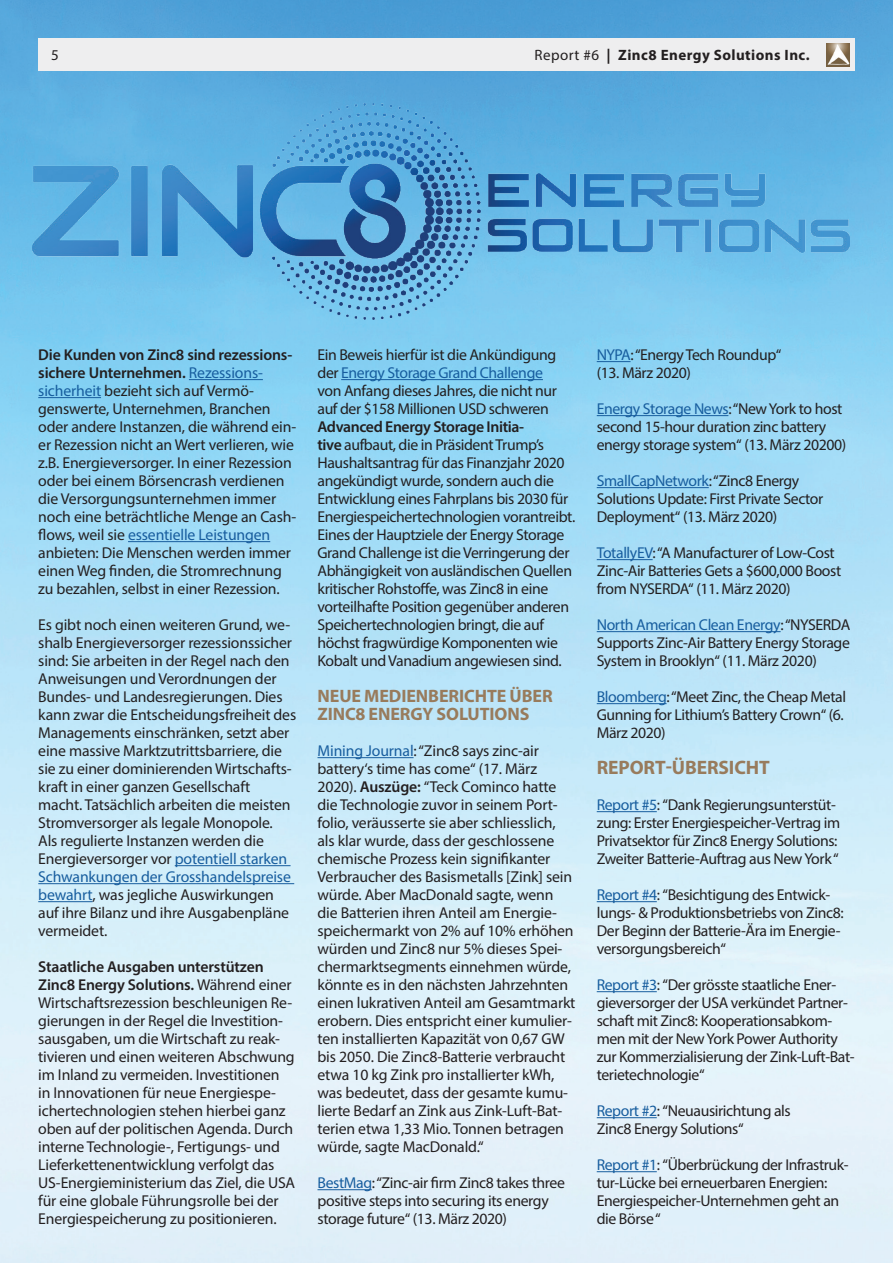
<style>
.page{position:relative;width:893px;height:1263px;background:#fff}
.page>*{position:absolute;margin:0;border:0;box-sizing:border-box;transform-origin:0 0}
.t1{font:700 19.5px "Myriad Pro";letter-spacing:-.005em;color:#987b5c}
.t2{font:700 18px/18px "Myriad Pro";letter-spacing:-.005em;color:#987b5c}
.t3{font:15.75px/18px "Myriad Pro";letter-spacing:-.015em;color:#231f20}
.t4{font:700 15px "Myriad Pro";letter-spacing:.03em;color:#231f20}
.t5{font:15px "Myriad Pro";color:#231f20}
.s1{font-weight:400}
.s2{font-weight:600}
.s3{color:#175d9e}
</style>
<div class="page">
<img style="left:0;top:0;width:893px;height:1263px">
<img style="left:33px;top:104px;width:816px;height:216px">
<hr style="left:189px;top:379px;width:74px;height:1px;background:#175d9e">
<hr style="left:38px;top:397px;width:63px;height:1px;background:#175d9e">
<hr style="left:128px;top:541px;width:142px;height:1px;background:#175d9e">
<hr style="left:175px;top:865px;width:116px;height:1px;background:#175d9e">
<hr style="left:38px;top:883px;width:256px;height:1px;background:#175d9e">
<hr style="left:38px;top:901px;width:55px;height:1px;background:#175d9e">
<hr style="left:341px;top:379px;width:202px;height:1px;background:#175d9e">
<hr style="left:317px;top:757px;width:97px;height:1px;background:#175d9e">
<hr style="left:317px;top:1189px;width:55px;height:1px;background:#175d9e">
<hr style="left:597px;top:361px;width:33px;height:1px;background:#175d9e">
<hr style="left:597px;top:415px;width:131px;height:1px;background:#175d9e">
<hr style="left:597px;top:487px;width:112px;height:1px;background:#175d9e">
<hr style="left:597px;top:559px;width:56px;height:1px;background:#175d9e">
<hr style="left:597px;top:631px;width:184px;height:1px;background:#175d9e">
<hr style="left:597px;top:703px;width:70px;height:1px;background:#175d9e">
<hr style="left:597px;top:811px;width:60px;height:1px;background:#175d9e">
<hr style="left:597px;top:901px;width:60px;height:1px;background:#175d9e">
<hr style="left:597px;top:991px;width:60px;height:1px;background:#175d9e">
<hr style="left:597px;top:1117px;width:60px;height:1px;background:#175d9e">
<hr style="left:597px;top:1171px;width:60px;height:1px;background:#175d9e">
<div style="left:38px;top:38px;width:817px;height:33px;background:#eeeeef"></div>
<img style="left:827px;top:43px;width:22px;height:23px">
<p class="t5" style="left:51px;top:46px;width:9px">5</p>
<p class="t4" style="left:535px;top:47px;width:276px"><span class="s1">Report #6</span> | Zinc8 Energy Solutions Inc.</p>
<p class="t3" style="left:38px;top:345px;width:259px"><span class="s2">Die Kunden von Zinc8 sind rezessions&shy;sichere Unternehmen.</span> <span class="s3">Rezessions&shy;sicherheit</span> bezieht sich auf Vermö&shy;genswerte, Unternehmen, Branchen oder andere Instanzen, die während ein&shy;er Rezession nicht an Wert verlieren, wie z.B. Energieversorger. In einer Rezession oder bei einem Börsencrash verdienen die Versorgungsunternehmen immer noch eine beträchtliche Menge an Cash&shy;flows, weil sie <span class="s3">essentielle Leistungen </span>anbieten: Die Menschen werden immer einen Weg finden, die Stromrechnung zu bezahlen, selbst in einer Rezession.</p>
<p class="t3" style="left:38px;top:616px;width:259px">Es gibt noch einen weiteren Grund, we&shy;shalb Energieversorger rezessionssicher sind: Sie arbeiten in der Regel nach den Anweisungen und Verordnungen der Bundes- und Landesregierungen. Dies kann zwar die Entscheidungsfreiheit des Managements einschränken, setzt aber eine massive Marktzutrittsbarriere, die sie zu einer dominierenden Wirtschafts&shy;kraft in einer ganzen Gesellschaft macht. Tatsächlich arbeiten die meisten Stromversorger als legale Monopole.<br>Als regulierte Instanzen werden die Energieversorger vor <span class="s3">potentiell starken Schwankungen der Grosshandelspreise bewahrt</span>, was jegliche Auswirkungen auf ihre Bilanz und ihre Ausgabenpläne vermeidet.</p>
<p class="t3" style="left:38px;top:958px;width:259px"><span class="s2">Staatliche Ausgaben unterstützen Zinc8 Energy Solutions.</span> Während einer Wirtschaftsrezession beschleunigen Re&shy;gierungen in der Regel die Investition&shy;sausgaben, um die Wirtschaft zu reak&shy;tivieren und einen weiteren Abschwung im Inland zu vermeiden. Investitionen in Innovationen für neue Energiespe&shy;ichertechnologien stehen hierbei ganz oben auf der politischen Agenda. Durch interne Technologie-, Fertigungs- und Lieferkettenentwicklung verfolgt das US-Energieministerium das Ziel, die USA für eine globale Führungsrolle bei der Energiespeicherung zu positionieren.</p>
<p class="t3" style="left:317px;top:345px;width:241px">Ein Beweis hierfür ist die Ankündigung der <span class="s3">Energy Storage Grand Challenge </span>von Anfang dieses Jahres, die nicht nur auf der $158 Millionen USD schweren</p>
<p class="t3" style="left:317px;top:417px;width:259px"><span class="s2">Advanced Energy Storage Initia-<br>tive</span> aufbaut, die in Präsident Trump’s Haushaltsantrag für das Finanzjahr 2020 angekündigt wurde, sondern auch die Entwicklung eines Fahrplans bis 2030 für Energiespeichertechnologien vorantreibt.<br>Eines der Hauptziele der Energy Storage Grand Challenge ist die Verringerung der Abhängigkeit von ausländischen Quellen kritischer Rohstoffe, was Zinc8 in eine vorteilhafte Position gegenüber anderen Speichertechnologien bringt, die auf höchst fragwürdige Komponenten wie Kobalt und Vanadium angewiesen sind.</p>
<p class="t2" style="left:317px;top:687px;width:237px">NEUE MEDIENBERICHTE ÜBER<br>ZINC8 ENERGY SOLUTIONS</p>
<p class="t3" style="left:317px;top:741px;width:259px"><span class="s3">Mining Journal</span>: “Zinc8 says zinc-air battery‘s time has come“ (17. März 2020). <span class="s2">Auszüge:</span> “Teck Cominco hatte die Technologie zuvor in seinem Port&shy;folio, veräusserte sie aber schliesslich, als klar wurde, dass der geschlossene chemische Prozess kein signifikanter Verbraucher des Basismetalls [Zink] sein würde. Aber MacDonald sagte, wenn die Batterien ihren Anteil am Energie&shy;speichermarkt von 2% auf 10% erhöhen würden und Zinc8 nur 5% dieses Spei&shy;chermarktsegments einnehmen würde, könnte es in den nächsten Jahrzehnten einen lukrativen Anteil am Gesamtmarkt erobern. Dies entspricht einer kumulier&shy;ten installierten Kapazität von 0,67 GW bis 2050. Die Zinc8-Batterie verbraucht etwa 10 kg Zink pro installierter kWh, was bedeutet, dass der gesamte kumu&shy;lierte Bedarf an Zink aus Zink-Luft-Bat&shy;terien etwa 1,33 Mio. Tonnen betragen würde, sagte MacDonald.“</p>
<p class="t3" style="left:317px;top:1174px;width:249px"><span class="s3">BestMag</span>: “Zinc-air firm Zinc8 takes three positive steps into securing its energy storage future“ (13. März 2020)</p>
<p class="t3" style="left:597px;top:345px;width:186px"><span class="s3">NYPA</span>: “Energy Tech Roundup“ (13. März 2020)</p>
<p class="t3" style="left:597px;top:399px;width:251px"><span class="s3">Energy Storage News</span>: “New York to host second 15-hour duration zinc battery energy storage system“ (13. März 20200)</p>
<p class="t3" style="left:597px;top:471px;width:228px"><span class="s3">SmallCapNetwork</span>: “Zinc8 Energy<br>Solutions Update: First Private Sector<br>Deployment“ (13. März 2020)</p>
<p class="t3" style="left:597px;top:543px;width:246px"><span class="s3">TotallyEV</span>: “A Manufacturer of Low-Cost<br>Zinc-Air Batteries Gets a $600,000 Boost from NYSERDA“ (11. März 2020)</p>
<p class="t3" style="left:597px;top:616px;width:255px;text-align:justify"><span class="s3">North American Clean Energy</span>: “NYSERDA Supports Zinc-Air Battery Energy Storage System in Brooklyn“ (11. März 2020)</p>
<p class="t3" style="left:597px;top:688px;width:251px"><span class="s3">Bloomberg</span>: “Meet Zinc, the Cheap Metal<br>Gunning for Lithium’s Battery Crown“ (6.<br>März 2020)</p>
<p class="t1" style="left:597px;top:757px;width:175px">REPORT-ÜBERSICHT</p>
<p class="t3" style="left:597px;top:795px;width:245px"><span class="s3">Report #5</span>: “Dank Regierungsunterstüt&shy;zung: Erster Energiespeicher-Vertrag im Privatsektor für Zinc8 Energy Solutions:<br>Zweiter Batterie-Auftrag aus New York “</p>
<p class="t3" style="left:597px;top:885px;width:249px"><span class="s3">Report #4</span>: “Besichtigung des Entwick&shy;lungs- &amp; Produktionsbetriebs von Zinc8:<br>Der Beginn der Batterie-Ära im Energie&shy;versorgungsbereich“</p>
<p class="t3" style="left:597px;top:975px;width:259px"><span class="s3">Report #3</span>: “Der grösste staatliche Ener&shy;gieversorger der USA verkündet Partner&shy;schaft mit Zinc8: Kooperationsabkom&shy;men mit der New York Power Authority zur Kommerzialisierung der Zink-Luft-Bat&shy;terietechnologie“</p>
<p class="t3" style="left:597px;top:1102px;width:196px"><span class="s3">Report #2</span>: “Neuausirichtung als<br>Zinc8 Energy Solutions“</p>
<p class="t3" style="left:597px;top:1156px;width:254px"><span class="s3">Report #1</span>: “Überbrückung der Infrastruk&shy;tur-Lücke bei erneuerbaren Energien:<br>Energiespeicher-Unternehmen geht an die Börse “</p>
</div>
